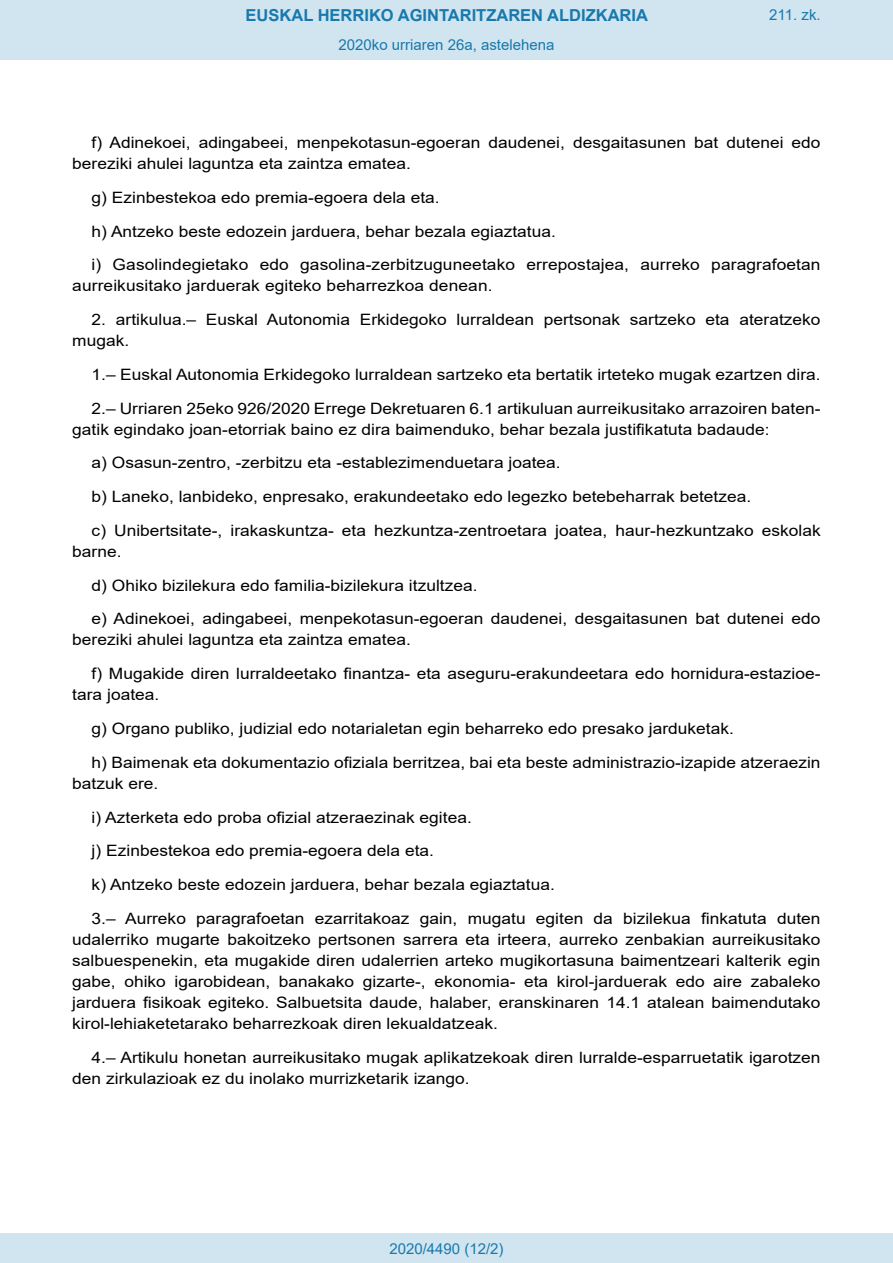
<style>
.page{position:relative;width:893px;height:1263px;background:#fff}
.page>*{position:absolute;margin:0;border:0;box-sizing:border-box;transform-origin:0 0}
.t1{font:700 16.5px "Arial";color:#1879ad}
.BOPVDetalle{font:15.6px/21px "Arial";color:#000;scale:1.11 1}
.Paginacion_Centro{font:15px "Arial";color:#1879ad}
</style>
<div class="page">
<div style="left:0;top:0;width:893px;height:60px;background:#d0e5f0"></div>
<div style="left:0;top:1233px;width:893px;height:30px;background:#d0e5f0"></div>
<p class="t1" style="left:246px;top:3px;width:404px">EUSKAL HERRIKO AGINTARITZAREN ALDIZKARIA</p>
<p class="Paginacion_Centro" style="left:338px;top:35px;width:217px">2020ko urriaren 26a, astelehena</p>
<p class="Paginacion_Centro" style="left:769px;top:5px;width:53px">211. zk.</p>
<p class="BOPVDetalle" style="left:72px;top:132px;width:676px;text-indent:19px">f) Adinekoei, adingabeei, menpekotasun-egoeran daudenei, desgaitasunen bat dutenei edo bereziki ahulei laguntza eta zaintza ematea.</p>
<p class="BOPVDetalle" style="left:92px;top:187px;width:315px">g) Ezinbestekoa edo premia-egoera dela eta.</p>
<p class="BOPVDetalle" style="left:92px;top:221px;width:420px">h) Antzeko beste edozein jarduera, behar bezala egiaztatua.</p>
<p class="BOPVDetalle" style="left:72px;top:254px;width:676px;text-indent:19px">i) Gasolindegietako edo gasolina-zerbitzuguneetako errepostajea, aurreko paragrafoetan aurreikusitako jarduerak egiteko beharrezkoa denean.</p>
<p class="BOPVDetalle" style="left:72px;top:309px;width:676px;text-indent:19px">2. artikulua.– Euskal Autonomia Erkidegoko lurraldean pertsonak sartzeko eta ateratzeko mugak.</p>
<p class="BOPVDetalle" style="left:92px;top:364px;width:658px">1.– Euskal Autonomia Erkidegoko lurraldean sartzeko eta bertatik irteteko mugak ezartzen dira.</p>
<p class="BOPVDetalle" style="left:72px;top:398px;width:676px;text-indent:19px">2.– Urriaren 25eko 926/2020 Errege Dekretuaren 6.1 artikuluan aurreikusitako arrazoiren baten&shy;gatik egindako joan-etorriak baino ez dira baimenduko, behar bezala justifikatuta badaude:</p>
<p class="BOPVDetalle" style="left:92px;top:452px;width:424px">a) Osasun-zentro, -zerbitzu eta -establezimenduetara joatea.</p>
<p class="BOPVDetalle" style="left:92px;top:486px;width:596px">b) Laneko, lanbideko, enpresako, erakundeetako edo legezko betebeharrak betetzea.</p>
<p class="BOPVDetalle" style="left:72px;top:520px;width:676px;text-indent:19px">c) Unibertsitate-, irakaskuntza- eta hezkuntza-zentroetara joatea, haur-hezkuntzako eskolak barne.</p>
<p class="BOPVDetalle" style="left:92px;top:575px;width:349px">d) Ohiko bizilekura edo familia-bizilekura itzultzea.</p>
<p class="BOPVDetalle" style="left:72px;top:608px;width:676px;text-indent:19px">e) Adinekoei, adingabeei, menpekotasun-egoeran daudenei, desgaitasunen bat dutenei edo bereziki ahulei laguntza eta zaintza ematea.</p>
<p class="BOPVDetalle" style="left:72px;top:663px;width:676px;text-indent:19px">f) Mugakide diren lurraldeetako finantza- eta aseguru-erakundeetara edo hornidura-estazioe&shy;tara joatea.</p>
<p class="BOPVDetalle" style="left:92px;top:718px;width:580px">g) Organo publiko, judizial edo notarialetan egin beharreko edo presako jarduketak.</p>
<p class="BOPVDetalle" style="left:72px;top:752px;width:676px;text-indent:19px">h) Baimenak eta dokumentazio ofiziala berritzea, bai eta beste administrazio-izapide atzeraezin batzuk ere.</p>
<p class="BOPVDetalle" style="left:92px;top:806px;width:344px">i) Azterketa edo proba ofizial atzeraezinak egitea.</p>
<p class="BOPVDetalle" style="left:92px;top:840px;width:310px">j) Ezinbestekoa edo premia-egoera dela eta.</p>
<p class="BOPVDetalle" style="left:92px;top:874px;width:419px">k) Antzeko beste edozein jarduera, behar bezala egiaztatua.</p>
<p class="BOPVDetalle" style="left:72px;top:908px;width:676px;text-align:justify;text-indent:19px">3.– Aurreko paragrafoetan ezarritakoaz gain, mugatu egiten da bizilekua finkatuta duten udalerriko mugarte bakoitzeko pertsonen sarrera eta irteera, aurreko zenbakian aurreikusitako salbuespenekin, eta mugakide diren udalerrien arteko mugikortasuna baimentzeari kalterik egin gabe, ohiko igarobidean, banakako gizarte-, ekonomia- eta kirol-jarduerak edo aire zabaleko jarduera fisikoak egiteko. Salbuetsita daude, halaber, eranskinaren 14.1 atalean baimendutako kirol-lehiaketetarako beharrezkoak diren lekualdatzeak.</p>
<p class="BOPVDetalle" style="left:72px;top:1046px;width:676px;text-indent:19px">4.– Artikulu honetan aurreikusitako mugak aplikatzekoak diren lurralde-esparruetatik igarotzen den zirkulazioak ez du inolako murrizketarik izango.</p>
<p class="Paginacion_Centro" style="left:389px;top:1238px;width:116px">2020/4490 (12/2)</p>
</div>
